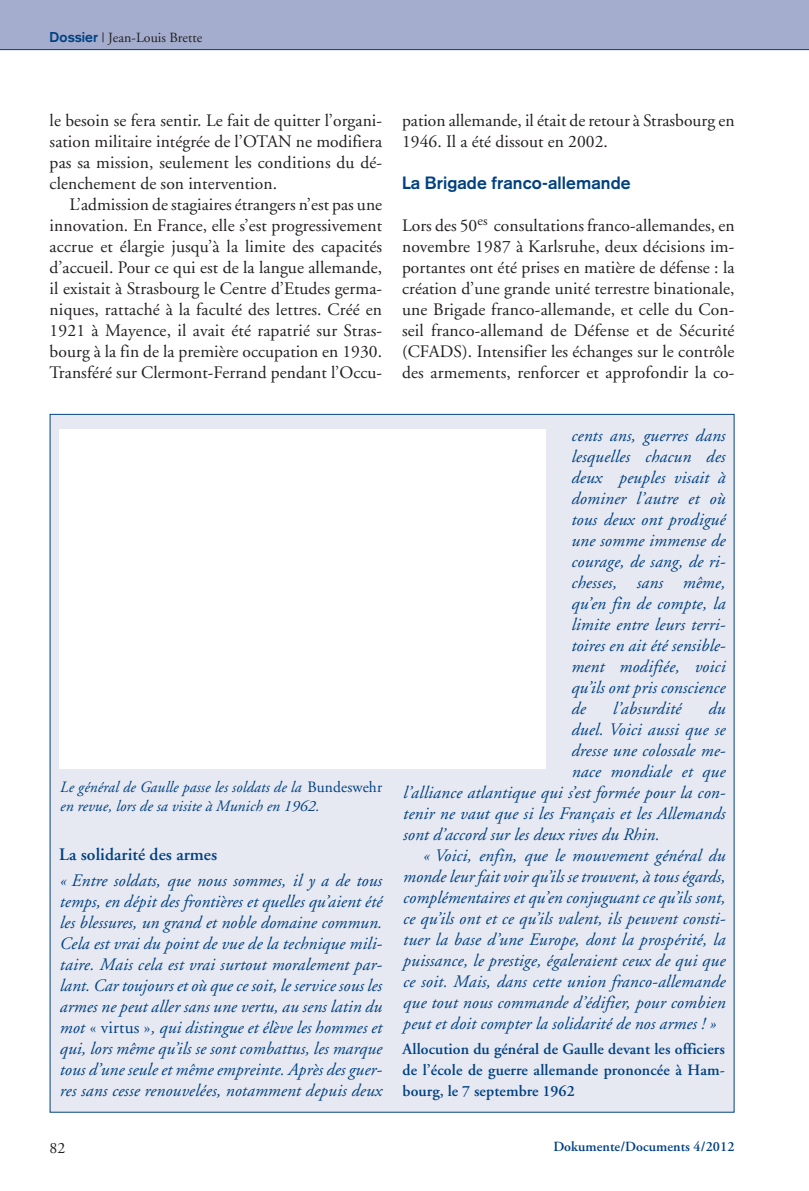
<style>
.page{position:relative;width:809px;height:1191px;background:#fff}
.page>*{position:absolute;margin:0;border:0;box-sizing:border-box;transform-origin:0 0}
.t1{font:italic 17.5px/21px "Adobe Garamond";letter-spacing:.01em;color:#014181;text-align:justify}
.t2{font:17.5px/21px "Adobe Garamond";letter-spacing:.005em;color:#231f20;text-align:justify}
.t3{font:700 17.5px "Akzidenz Grotesk";letter-spacing:.005em;color:#014181}
.t4{font:600 17.5px "Adobe Garamond";letter-spacing:.005em;color:#014181}
.t5{font:600 15.75px/21px "Adobe Garamond";letter-spacing:.01em;color:#014181;text-align:justify}
.t6{font:italic 15.75px/18.9px "Adobe Garamond";letter-spacing:.005em;color:#014181}
.t7{font:15.75px "Adobe Garamond";color:#231f20}
.t8{font:600 14px "Adobe Garamond";letter-spacing:.005em;color:#014181}
.t9{font:14px "Adobe Garamond";letter-spacing:.005em;color:#231f20}
.s1{font-family:"Akzidenz Grotesk";font-weight:700;color:#014181}
.s2{font-style:normal}
</style>
<div class="page">
<div style="left:0;top:0;width:809px;height:50px;background:#a4adcd"></div>
<hr style="left:0;top:49px;width:809px;height:1px;background:#014181">
<div style="left:50px;top:415px;width:683px;height:696px;background:#e7e9f2"></div>
<div style="left:60px;top:429px;width:486px;height:339px;background:#fff"></div>
<p class="t9" style="left:50px;top:32px;width:154px"><span class="s1">Dossier</span> | Jean-Louis Brette</p>
<p class="t2" style="left:50px;top:111px;width:334px">le besoin se fera sentir. Le fait de quitter l’organi&shy;sation militaire intégrée de l’OTAN ne modifiera pas sa mission, seulement les conditions du dé&shy;clenchement de son intervention.</p>
<p class="t2" style="left:50px;top:195px;width:334px;text-indent:20px">L’admission de stagiaires étrangers n’est pas une innovation. En France, elle s’est progressivement accrue et élargie jusqu’à la limite des capacités d’accueil. Pour ce qui est de la langue allemande, il existait à Strasbourg le Centre d’Etudes germa&shy;niques, rattaché à la faculté des lettres. Créé en 1921 à Mayence, il avait été rapatrié sur Stras&shy;bourg à la fin de la première occupation en 1930.<br>Transféré sur Clermont-Ferrand pendant l’Occu-</p>
<p class="t2" style="left:402px;top:111px;width:334px">pation allemande, il était de retour à Strasbourg en<br>1946. Il a été dissout en 2002.</p>
<p class="t3" style="left:402px;top:177px;width:230px">La Brigade franco-allemande</p>
<p class="t2" style="left:402px;top:216px;width:334px">Lors des 50<sup>es</sup> consultations franco-allemandes, en novembre 1987 à Karlsruhe, deux décisions im&shy;portantes ont été prises en matière de défense : la création d’une grande unité terrestre binationale, une Brigade franco-allemande, et celle du Con&shy;seil franco-allemand de Défense et de Sécurité (CFADS). Intensifier les échanges sur le contrôle des armements, renforcer et approfondir la co-</p>
<p class="t6" style="left:60px;top:779px;width:324px">Le général de Gaulle passe les soldats de la <span class="s2">Bundeswehr </span>en revue, lors de sa visite à Munich en 1962.</p>
<p class="t4" style="left:59px;top:847px;width:159px">La solidarité des armes</p>
<p class="t1" style="left:59px;top:871px;width:324px">« Entre soldats, que nous sommes, il y a de tous temps, en dépit des frontières et quelles qu’aient été les blessures, un grand et noble domaine commun.<br>Cela est vrai du point de vue de la technique mili&shy;taire. Mais cela est vrai surtout moralement par&shy;lant. Car toujours et où que ce soit, le service sous les armes ne peut aller sans une vertu, au sens latin du mot <span class="s2">« virtus »</span>, qui distingue et élève les hommes et qui, lors même qu’ils se sont combattus, les marque tous d’une seule et même empreinte. Après des guer&shy;res sans cesse renouvelées, notamment depuis deux</p>
<p class="t1" style="left:570px;top:427px;width:156px">cents ans, guerres dans lesquelles chacun des deux peuples visait à dominer l’autre et où tous deux ont prodigué une somme immense de courage, de sang, de ri&shy;chesses, sans même, qu’en fin de compte, la limite entre leurs terri&shy;toires en ait été sensible&shy;ment modifiée, voici qu’ils ont pris conscience de</p>
<p class="t1" style="left:612px;top:700px;width:70px">l’absurdité</p>
<p class="t1" style="left:707px;top:700px;width:19px">du</p>
<p class="t1" style="left:570px;top:721px;width:156px">duel. Voici aussi que se</p>
<p class="t1" style="left:570px;top:742px;width:156px">dresse une colossale me-</p>
<p class="t1" style="left:571px;top:763px;width:155px">nace mondiale et que</p>
<p class="t1" style="left:402px;top:784px;width:324px">l’alliance atlantique qui s’est formée pour la con-</p>
<p class="t1" style="left:402px;top:805px;width:324px">tenir ne vaut que si les Français et les Allemands</p>
<p class="t1" style="left:402px;top:826px;width:258px">sont d’accord sur les deux rives du Rhin.</p>
<p class="t1" style="left:422px;top:847px;width:304px">« Voici, enfin, que le mouvement général du</p>
<p class="t1" style="left:402px;top:868px;width:324px">monde leur fait voir qu’ils se trouvent, à tous égards,</p>
<p class="t1" style="left:402px;top:889px;width:324px">complémentaires et qu’en conjuguant ce qu’ils sont,</p>
<p class="t1" style="left:402px;top:910px;width:324px">ce qu’ils ont et ce qu’ils valent, ils peuvent consti-</p>
<p class="t1" style="left:402px;top:931px;width:324px">tuer la base d’une Europe, dont la prospérité, la</p>
<p class="t1" style="left:402px;top:952px;width:324px">puissance, le prestige, égaleraient ceux de qui que</p>
<p class="t1" style="left:402px;top:973px;width:324px">ce soit. Mais, dans cette union franco-allemande</p>
<p class="t1" style="left:402px;top:994px;width:324px">que tout nous commande d’édifier, pour combien</p>
<p class="t1" style="left:402px;top:1015px;width:315px">peut et doit compter la solidarité de nos armes ! »</p>
<p class="t5" style="left:402px;top:1039px;width:324px">Allocution du général de Gaulle devant les officiers de l’école de guerre allemande prononcée à Ham&shy;bourg, le 7 septembre 1962</p>
<p class="t7" style="left:50px;top:1141px;width:17px">82</p>
<p class="t8" style="left:553px;top:1141px;width:183px">Dokumente/Documents 4/2012</p>
</div>
